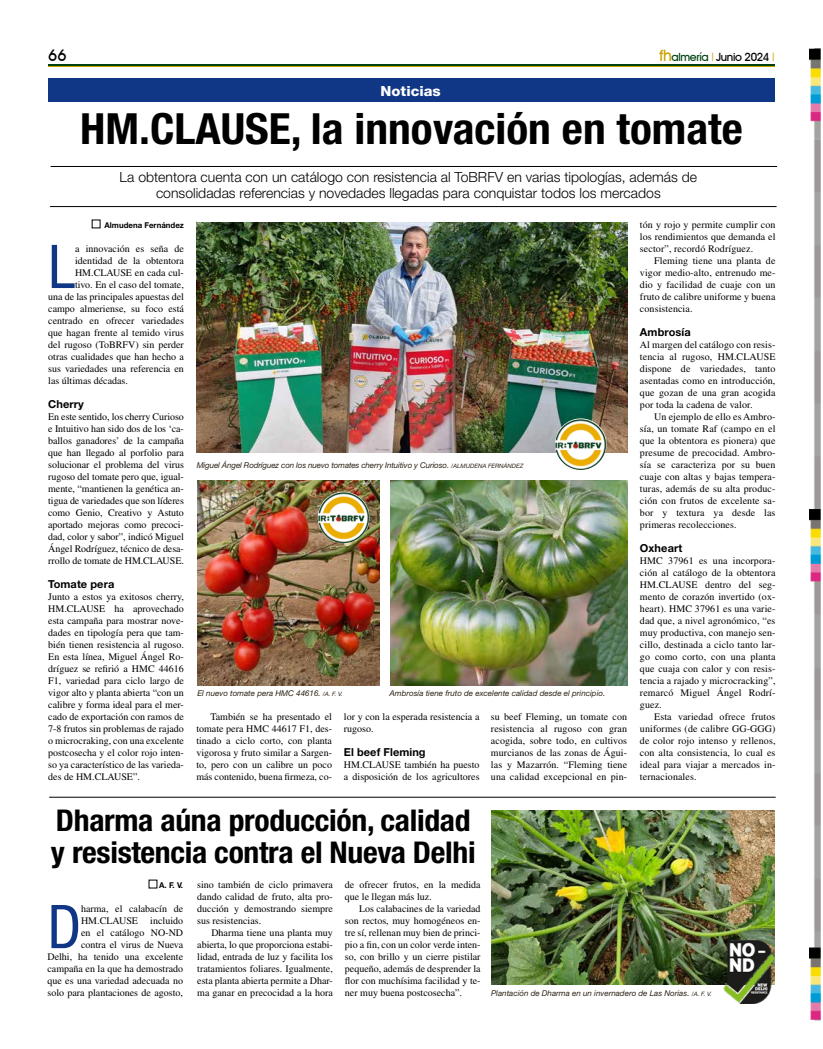
<style>
.page{position:relative;width:823px;height:1049px;background:#fff}
.page>*{position:absolute;margin:0;border:0;box-sizing:border-box;transform-origin:0 0}
.t1{font:condensed 60.4px "Helvetica Neue LT Std";color:#103786}
.t2{font:700 condensed 43px "Helvetica Neue LT Std";color:#000;scale:1.06 1}
.t3{font:700 condensed 30px/32px "Helvetica Neue LT Std";letter-spacing:-.01em;color:#000;scale:1.06 1}
.t4{font:500 16px "Avant Garde IT Cby BT";color:#000}
.t5{font:300 14px/16px "Helvetica Neue LT Std";color:#000;text-align:center}
.t6{font:800 14px "Helvetica Neue LT Std";color:#fff;scale:1.06 1}
.t7{font:500 11.3px "Avant Garde IT Cby BT";letter-spacing:-.03em;color:#000}
.t8{font:700 11px "Helvetica Neue LT Std";letter-spacing:.005em;color:#000}
.t9{font:10px/12px "Times LT Std";color:#000;text-align:justify}
.t10{font:italic 8px "Helvetica Neue LT Std";color:#2b2113}
.t11{font:700 8px "Helvetica Neue LT Std";color:#000}
.s1{font-size:15.7px;color:#c9a300}
.s2{color:#004110}
.s3{font-family:"Helvetica Neue LT Std";font-weight:400;font-stretch:condensed;color:#c9a300}
.s4{font-size:6px}
</style>
<div class="page">
<hr style="left:48px;top:65px;width:726px;height:1px;background:#004110">
<hr style="left:48px;top:67px;width:726px;height:1px;background:#c9a300">
<img style="left:809px;top:48px;width:12px;height:973px">
<div style="left:48px;top:78px;width:726px;height:23px;background:#103786"></div>
<img style="left:196px;top:222px;width:431px;height:231px">
<hr style="left:51px;top:166px;width:725px;height:1px;background:#000">
<hr style="left:50px;top:206px;width:726px;height:1px;background:#000">
<img style="left:390px;top:480px;width:236px;height:205px">
<img style="left:197px;top:480px;width:182px;height:205px">
<hr style="left:49px;top:797px;width:726px;height:1px;background:#000">
<img style="left:491px;top:810px;width:283px;height:174px">
<img style="left:723px;top:940px;width:51px;height:63px">
<img style="left:317px;top:492px;width:26px;height:46px">
<img style="left:554px;top:418px;width:25px;height:47px">
<h3 class="t4" style="left:48px;top:46px;width:20px">66</h3>
<p class="t7" style="left:658px;top:50px;width:117px"><span class="s1">fh</span><span class="s2">almería</span> <span class="s3">|</span> Junio 2024 <span class="s3">|</span></p>
<h3 class="t6" style="left:380px;top:82px;width:58px">Noticias</h3>
<h2 class="t2" style="left:80px;top:103px;width:626px">HM.CLAUSE, la innovación en tomate</h2>
<h3 class="t5" style="left:120px;top:168px;width:578px">La obtentora cuenta con un catálogo con resistencia al ToBRFV en varias tipologías, además de consolidadas referencias y novedades llegadas para conquistar todos los mercados</h3>
<p class="t11" style="left:104px;top:220px;width:81px">Almudena Fernández</p>
<h1 class="t1" style="left:48px;top:232px;width:28px">L</h1>
<p class="t9" style="left:75px;top:243px;width:110px">a innovación es seña de</p>
<p class="t9" style="left:75px;top:255px;width:110px">identidad de la obtentora</p>
<p class="t9" style="left:75px;top:267px;width:110px">HM.CLAUSE en cada cul-</p>
<p class="t9" style="left:75px;top:279px;width:110px">tivo. En el caso del tomate,</p>
<p class="t9" style="left:48px;top:291px;width:137px">una de las principales apuestas del</p>
<p class="t9" style="left:48px;top:303px;width:137px">campo almeriense, su foco está</p>
<p class="t9" style="left:48px;top:315px;width:137px">centrado en ofrecer variedades</p>
<p class="t9" style="left:48px;top:327px;width:137px">que hagan frente al temido virus</p>
<p class="t9" style="left:48px;top:339px;width:137px">del rugoso (ToBRFV) sin perder</p>
<p class="t9" style="left:48px;top:351px;width:137px">otras cualidades que han hecho a</p>
<p class="t9" style="left:48px;top:363px;width:137px">sus variedades una referencia en</p>
<p class="t9" style="left:48px;top:375px;width:81px">las últimas décadas.</p>
<p class="t8" style="left:48px;top:397px;width:37px">Cherry</p>
<p class="t9" style="left:48px;top:411px;width:137px">En este sentido, los cherry Curioso e Intuitivo han sido dos de los ‘ca&shy;ballos ganadores’ de la campaña que han llegado al porfolio para solucionar el problema del virus rugoso del tomate pero que, igual&shy;mente, “mantienen la genética an&shy;tigua de variedades que son líderes como Genio, Creativo y Astuto aportado mejoras como precoci&shy;dad, color y sabor”, indicó Miguel Ángel Rodríguez, técnico de desa&shy;rrollo de tomate de HM.CLAUSE.</p>
<p class="t8" style="left:48px;top:577px;width:68px">Tomate pera</p>
<p class="t9" style="left:48px;top:591px;width:137px">Junto a estos ya exitosos cherry, HM.CLAUSE ha aprovechado esta campaña para mostrar nove&shy;dades en tipología pera que tam&shy;bién tienen resistencia al rugoso.<br>En esta línea, Miguel Ángel Ro&shy;dríguez se refirió a HMC 44616<br>F1, variedad para ciclo largo de vigor alto y planta abierta “con un calibre y forma ideal para el mer&shy;cado de exportación con ramos de 7-8 frutos sin problemas de rajado o microcraking, con una excelente postcosecha y el color rojo inten&shy;so ya característico de las varieda&shy;des de HM.CLAUSE”.</p>
<p class="t10" style="left:197px;top:460px;width:328px">Miguel Ángel Rodríguez con los nuevo tomates cherry Intuitivo y Curioso. <span class="s4">/ALMUDENA FERNÁNDEZ</span></p>
<p class="t10" style="left:197px;top:688px;width:147px">El nuevo tomate pera HMC 44616. <span class="s4">/A. F. V.</span></p>
<p class="t10" style="left:389px;top:688px;width:217px">Ambrosía tiene fruto de excelente calidad desde el principio.</p>
<p class="t9" style="left:490px;top:711px;width:138px">su beef Fleming, un tomate con resistencia al rugoso con gran acogida, sobre todo, en cultivos murcianos de las zonas de Águi&shy;las y Mazarrón. “Fleming tiene una calidad excepcional en pin-</p>
<p class="t9" style="left:196px;top:711px;width:137px;text-indent:14px">También se ha presentado el tomate pera HMC 44617 F1, des&shy;tinado a ciclo corto, con planta vigorosa y fruto similar a Sargen&shy;to, pero con un calibre un poco más contenido, buena firmeza, co-</p>
<p class="t9" style="left:343px;top:711px;width:137px">lor y con la esperada resistencia a rugoso.</p>
<p class="t8" style="left:343px;top:745px;width:83px">El beef Fleming</p>
<p class="t9" style="left:343px;top:759px;width:137px">HM.CLAUSE también ha puesto a disposición de los agricultores</p>
<h3 class="t3" style="left:51px;top:803px;width:402px">Dharma aúna producción, calidad y resistencia contra el Nueva Delhi</h3>
<p class="t9" style="left:639px;top:219px;width:137px">tón y rojo y permite cumplir con los rendimientos que demanda el sector”, recordó Rodríguez.</p>
<p class="t9" style="left:639px;top:255px;width:137px;text-indent:14px">Fleming tiene una planta de vigor medio-alto, entrenudo me&shy;dio y facilidad de cuaje con un fruto de calibre uniforme y buena consistencia.</p>
<p class="t8" style="left:639px;top:325px;width:52px">Ambrosía</p>
<p class="t9" style="left:639px;top:339px;width:137px">Al margen del catálogo con resis&shy;tencia al rugoso, HM.CLAUSE dispone de variedades, tanto asentadas como en introducción, que gozan de una gran acogida por toda la cadena de valor.</p>
<p class="t9" style="left:639px;top:411px;width:137px;text-indent:14px">Un ejemplo de ello es Ambro&shy;sía, un tomate Raf (campo en el que la obtentora es pionera) que presume de precocidad. Ambro&shy;sía se caracteriza por su buen cuaje con altas y bajas tempera&shy;turas, además de su alta produc&shy;ción con frutos de excelente sa&shy;bor y textura ya desde las primeras recolecciones.</p>
<p class="t8" style="left:639px;top:541px;width:44px">Oxheart</p>
<p class="t9" style="left:639px;top:555px;width:137px">HMC 37961 es una incorpora&shy;ción al catálogo de la obtentora HM.CLAUSE dentro del seg&shy;mento de corazón invertido (ox&shy;heart). HMC 37961 es una varie&shy;dad que, a nivel agronómico, “es muy productiva, con manejo sen&shy;cillo, destinada a ciclo tanto lar&shy;go como corto, con una planta que cuaja con calor y con resis&shy;tencia a rajado y microcracking”, remarcó Miguel Ángel Rodrí&shy;guez.</p>
<p class="t9" style="left:639px;top:711px;width:137px;text-indent:14px">Esta variedad ofrece frutos uniformes (de calibre GG-GGG) de color rojo intenso y rellenos, con alta consistencia, lo cual es ideal para viajar a mercados in&shy;ternacionales.</p>
<p class="t11" style="left:159px;top:880px;width:25px">A. F. V.</p>
<h1 class="t1" style="left:47px;top:892px;width:35px">D</h1>
<p class="t9" style="left:47px;top:903px;width:137px;text-align:right">harma, el calabacín de<br>HM.CLAUSE incluido<br>en el catálogo NO-ND<br>contra el virus de Nueva<br>Delhi, ha tenido una excelente campaña en la que ha demostrado que es una variedad adecuada no solo para plantaciones de agosto,</p>
<p class="t9" style="left:197px;top:879px;width:137px">sino también de ciclo primavera dando calidad de fruto, alta pro&shy;ducción y demostrando siempre sus resistencias.</p>
<p class="t9" style="left:197px;top:927px;width:137px;text-indent:14px">Dharma tiene una planta muy abierta, lo que proporciona estabi&shy;lidad, entrada de luz y facilita los tratamientos foliares. Igualmente, esta planta abierta permite a Dhar&shy;ma ganar en precocidad a la hora</p>
<p class="t9" style="left:345px;top:879px;width:137px">de ofrecer frutos, en la medida que le llegan más luz.</p>
<p class="t9" style="left:345px;top:903px;width:137px;text-indent:14px">Los calabacines de la variedad son rectos, muy homogéneos en&shy;tre sí, rellenan muy bien de princi&shy;pio a fin, con un color verde inten&shy;so, con brillo y un cierre pistilar pequeño, además de desprender la flor con muchísima facilidad y te&shy;ner muy buena postcosecha”.</p>
<p class="t10" style="left:491px;top:988px;width:222px">Plantación de Dharma en un invernadero de Las Norias. <span class="s4">/A. F. V.</span></p>
</div>
